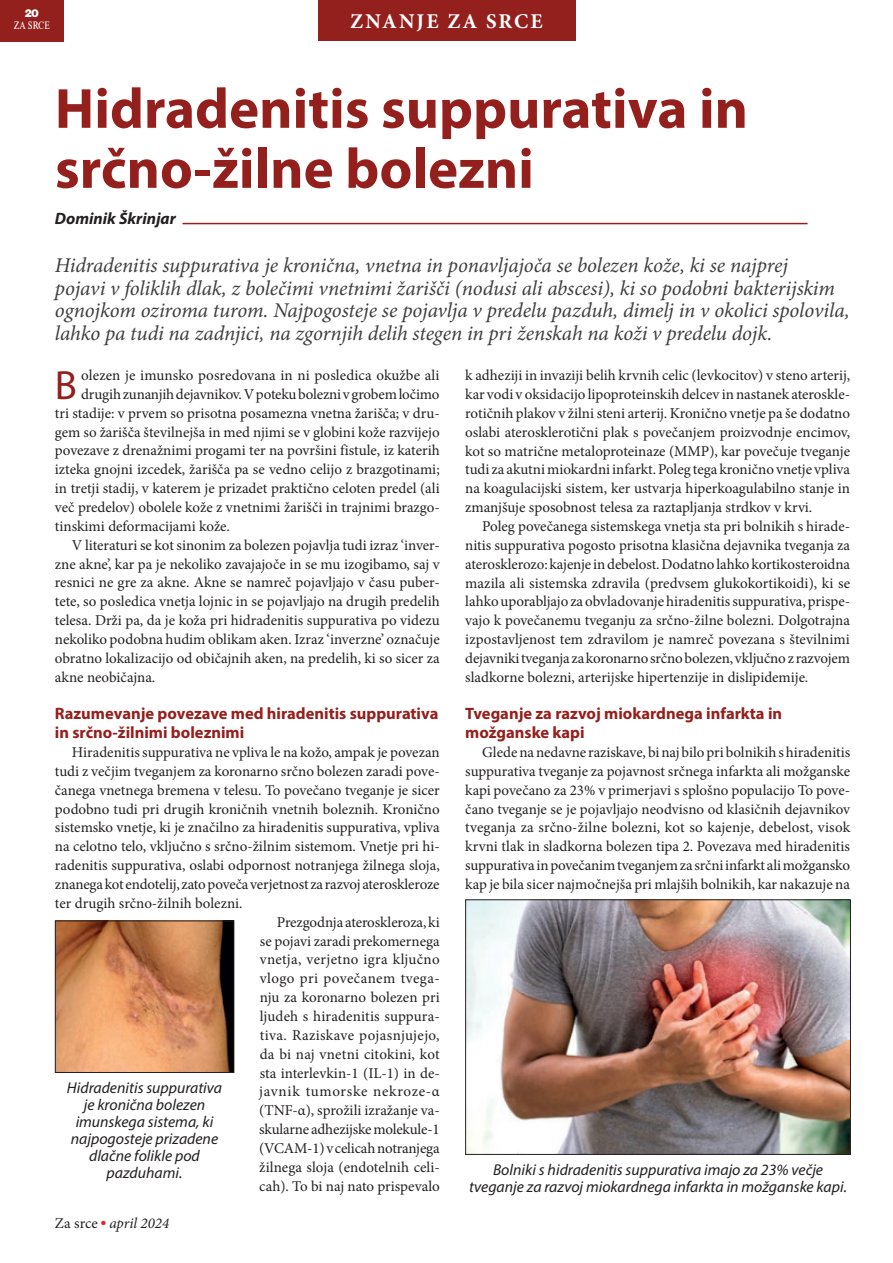
<style>
.page{position:relative;width:893px;height:1263px;background:#fff}
.page>*{position:absolute;margin:0;border:0;box-sizing:border-box;transform-origin:0 0}
.t1{font:700 57px/60px "Myriad Pro";color:#94201d}
.t2{font:40.95px "Myriad Pro";color:#94201d}
.t3{font:italic 21px/22.5px "Minion Pro";letter-spacing:-.005em;color:#3e3e3f}
.t4{font:700 21px "Minion Pro";letter-spacing:.1em;color:#fff}
.t5{font:700 16.5px/18.9px "Myriad Pro";color:#94201d}
.t6{font:italic 700 16.5px "Myriad Pro";color:#231f20}
.t7{font:italic 15.75px/17px "Myriad Pro";color:#231f20;text-align:center}
.t8{font:15px/18.9px "Minion Pro";color:#231f20;text-align:justify}
.t9{font:15px "Minion Pro";letter-spacing:.025em;color:#231f20}
.t10{font:15px "Minion Pro";letter-spacing:.02em;color:#231f20}
.t11{font:15px "Minion Pro";letter-spacing:.03em;color:#231f20}
.t12{font:15px "Minion Pro";letter-spacing:.045em;color:#231f20}
.t13{font:italic 15px "Minion Pro";color:#231f20}
.t14{font:11.25px "Nimbus Roman DOT";color:#fff;scale:.8 1}
.t15{font:11.25px "Nimbus Sans POT Blac";color:#fff}
.t16{font:6px "Dixieland Normal";color:#ee1d23}
</style>
<div class="page">
<div style="left:0;top:0;width:64px;height:41px;background:#94201d"></div>
<div style="left:317px;top:0;width:258px;height:41px;background:#94201d"></div>
<hr style="left:182px;top:223px;width:626px;height:1px;background:#94201d">
<img style="left:57px;top:922px;width:175px;height:149px">
<div style="left:55px;top:920px;width:179px;height:153px;border:1px solid #231f20"></div>
<img style="left:467px;top:901px;width:382px;height:252px">
<div style="left:465px;top:899px;width:386px;height:256px;border:1px solid #231f20"></div>
<p class="t15" style="left:25px;top:8px;width:15px">20</p>
<p class="t14" style="left:14px;top:19px;width:47px">ZA SRCE</p>
<h3 class="t4" style="left:350px;top:7px;width:194px">ZNANJE ZA SRCE</h3>
<h1 class="t1" style="left:55px;top:77px;width:695px">Hidradenitis suppurativa in srčno-žilne bolezni</h1>
<p class="t6" style="left:55px;top:208px;width:122px">Dominik Škrinjar</p>
<p class="t3" style="left:55px;top:254px;width:796px">Hidradenitis suppurativa je kronična, vnetna in ponavljajoča se bolezen kože, ki se najprej<br>pojavi v foliklih dlak, z bolečimi vnetnimi žarišči (nodusi ali abscesi), ki so podobni bakterijskim ognojkom oziroma turom. Najpogosteje se pojavlja v predelu pazduh, dimelj in v okolici spolovila, lahko pa tudi na zadnjici, na zgornjih delih stegen in pri ženskah na koži v predelu dojk.</p>
<h2 class="t2" style="left:55px;top:360px;width:24px">B</h2>
<p class="t8" style="left:81px;top:366px;width:360px">olezen je imunsko posredovana in ni posledica okužbe ali</p>
<p class="t8" style="left:465px;top:366px;width:386px">k adheziji in invaziji belih krvnih celic (levkocitov) v steno arterij, kar vodi v oksidacijo lipoproteinskih delcev in nastanek ateroskle&shy;rotičnih plakov v žilni steni arterij. Kronično vnetje pa še dodatno oslabi aterosklerotični plak s povečanjem proizvodnje encimov, kot so matrične metaloproteinaze (MMP), kar povečuje tveganje tudi za akutni miokardni infarkt. Poleg tega kronično vnetje vpliva na koagulacijski sistem, ker ustvarja hiperkoagulabilno stanje in zmanjšuje sposobnost telesa za raztapljanja strdkov v krvi.</p>
<p class="t8" style="left:465px;top:517px;width:386px;text-indent:17px">Poleg povečanega sistemskega vnetja sta pri bolnikih s hirade&shy;nitis suppurativa pogosto prisotna klasična dejavnika tveganja za aterosklerozo: kajenje in debelost. Dodatno lahko kortikosteroidna mazila ali sistemska zdravila (predvsem glukokortikoidi), ki se lahko uporabljajo za obvladovanje hiradenitis suppurativa, prispe&shy;vajo k povečanemu tveganju za srčno-žilne bolezni. Dolgotrajna izpostavljenost tem zdravilom je namreč povezana s številnimi dejavniki tveganja za koronarno srčno bolezen, vključno z razvojem sladkorne bolezni, arterijske hipertenzije in dislipidemije.</p>
<p class="t5" style="left:465px;top:704px;width:318px">Tveganje za razvoj miokardnega infarkta in možganske kapi</p>
<p class="t8" style="left:465px;top:743px;width:386px;text-indent:17px">Glede na nedavne raziskave, bi naj bilo pri bolnikih s hiradenitis suppurativa tveganje za pojavnost srčnega infarkta ali možganske kapi povečano za 23% v primerjavi s splošno populacijo To pove&shy;čano tveganje se je pojavljajo neodvisno od klasičnih dejavnikov tveganja za srčno-žilne bolezni, kot so kajenje, debelost, visok krvni tlak in sladkorna bolezen tipa 2. Povezava med hiradenitis suppurativa in povečanim tveganjem za srčni infarkt ali možgansko kap je bila sicer najmočnejša pri mlajših bolnikih, kar nakazuje na</p>
<p class="t8" style="left:81px;top:385px;width:360px">drugih zunanjih dejavnikov. V poteku bolezni v grobem ločimo</p>
<p class="t8" style="left:55px;top:404px;width:386px">tri stadije: v prvem so prisotna posamezna vnetna žarišča; v dru-</p>
<p class="t8" style="left:55px;top:422px;width:386px">gem so žarišča številnejša in med njimi se v globini kože razvijejo</p>
<p class="t8" style="left:55px;top:441px;width:386px">povezave z drenažnimi progami ter na površini fistule, iz katerih</p>
<p class="t8" style="left:55px;top:460px;width:386px">izteka gnojni izcedek, žarišča pa se vedno celijo z brazgotinami;</p>
<p class="t8" style="left:55px;top:479px;width:386px">in tretji stadij, v katerem je prizadet praktično celoten predel (ali</p>
<p class="t8" style="left:55px;top:498px;width:386px">več predelov) obolele kože z vnetnimi žarišči in trajnimi brazgo-</p>
<p class="t8" style="left:55px;top:517px;width:177px">tinskimi deformacijami kože.</p>
<p class="t8" style="left:72px;top:535px;width:369px">V literaturi se kot sinonim za bolezen pojavlja tudi izraz ‘inver-</p>
<p class="t8" style="left:55px;top:554px;width:386px">zne akne’, kar pa je nekoliko zavajajoče in se mu izogibamo, saj v</p>
<p class="t8" style="left:55px;top:573px;width:386px">resnici ne gre za akne. Akne se namreč pojavljajo v času puber-</p>
<p class="t8" style="left:55px;top:592px;width:386px">tete, so posledica vnetja lojnic in se pojavljajo na drugih predelih</p>
<p class="t8" style="left:55px;top:611px;width:386px">telesa. Drži pa, da je koža pri hidradenitis suppurativa po videzu</p>
<p class="t8" style="left:55px;top:630px;width:386px">nekoliko podobna hudim oblikam aken. Izraz ‘inverzne’ označuje</p>
<p class="t8" style="left:55px;top:649px;width:386px">obratno lokalizacijo od običajnih aken, na predelih, ki so sicer za</p>
<p class="t8" style="left:55px;top:667px;width:102px">akne neobičajna.</p>
<p class="t5" style="left:55px;top:704px;width:385px">Razumevanje povezave med hiradenitis suppurativa in srčno-žilnimi boleznimi</p>
<p class="t8" style="left:72px;top:743px;width:369px">Hiradenitis suppurativa ne vpliva le na kožo, ampak je povezan</p>
<p class="t8" style="left:55px;top:762px;width:386px">tudi z večjim tveganjem za koronarno srčno bolezen zaradi pove-</p>
<p class="t8" style="left:55px;top:780px;width:386px">čanega vnetnega bremena v telesu. To povečano tveganje je sicer</p>
<p class="t8" style="left:55px;top:799px;width:386px">podobno tudi pri drugih kroničnih vnetnih boleznih. Kronično</p>
<p class="t8" style="left:55px;top:818px;width:386px">sistemsko vnetje, ki je značilno za hiradenitis suppurativa, vpliva</p>
<p class="t8" style="left:55px;top:837px;width:386px">na celotno telo, vključno s srčno-žilnim sistemom. Vnetje pri hi-</p>
<p class="t8" style="left:55px;top:856px;width:386px">radenitis suppurativa, oslabi odpornost notranjega žilnega sloja,</p>
<p class="t8" style="left:55px;top:875px;width:386px">znanega kot endotelij, zato poveča verjetnost za razvoj ateroskleroze</p>
<p class="t8" style="left:55px;top:894px;width:189px">ter drugih srčno-žilnih bolezni.</p>
<p class="t8" style="left:277px;top:912px;width:164px">Prezgodnja ateroskleroza, ki</p>
<p class="t8" style="left:260px;top:931px;width:181px">se pojavi zaradi prekomernega</p>
<p class="t10" style="left:260px;top:950px;width:181px">vnetja, verjetno igra ključno</p>
<p class="t11" style="left:260px;top:968px;width:181px">vlogo pri povečanem tvega-</p>
<p class="t8" style="left:260px;top:988px;width:181px">nju za koronarno bolezen pri</p>
<p class="t8" style="left:260px;top:1007px;width:182px">ljudeh s hiradenitis suppura-</p>
<p class="t9" style="left:260px;top:1025px;width:181px">tiva. Raziskave pojasnjujejo,</p>
<p class="t8" style="left:260px;top:1044px;width:181px">da bi naj vnetni citokini, kot</p>
<p class="t8" style="left:260px;top:1063px;width:181px">sta interlevkin-1 (IL-1) in de-</p>
<p class="t12" style="left:259px;top:1081px;width:182px">javnik tumorske nekroze-α</p>
<p class="t8" style="left:259px;top:1101px;width:182px">(TNF-α), sprožili izražanje va-</p>
<p class="t8" style="left:259px;top:1120px;width:182px">skularne adhezijske molekule-1</p>
<p class="t8" style="left:259px;top:1139px;width:182px">(VCAM-1) v celicah notranjega</p>
<p class="t8" style="left:259px;top:1158px;width:182px">žilnega sloja (endotelnih celi-</p>
<p class="t8" style="left:259px;top:1176px;width:182px">cah). To bi naj nato prispevalo</p>
<p class="t7" style="left:67px;top:1079px;width:157px">Hidradenitis suppurativa je kronična bolezen imunskega sistema, ki najpogosteje prizadene dlačne folikle pod pazduhami.</p>
<p class="t7" style="left:469px;top:1161px;width:379px">Bolniki s hidradenitis suppurativa imajo za 23% večje tveganje za razvoj miokardnega infarkta in možganske kapi.</p>
<p class="t8" style="left:55px;top:1214px;width:44px">Za srce</p>
<p class="t16" style="left:101px;top:1220px;width:6px">l</p>
<p class="t13" style="left:109px;top:1213px;width:61px">april 2024</p>
</div>
